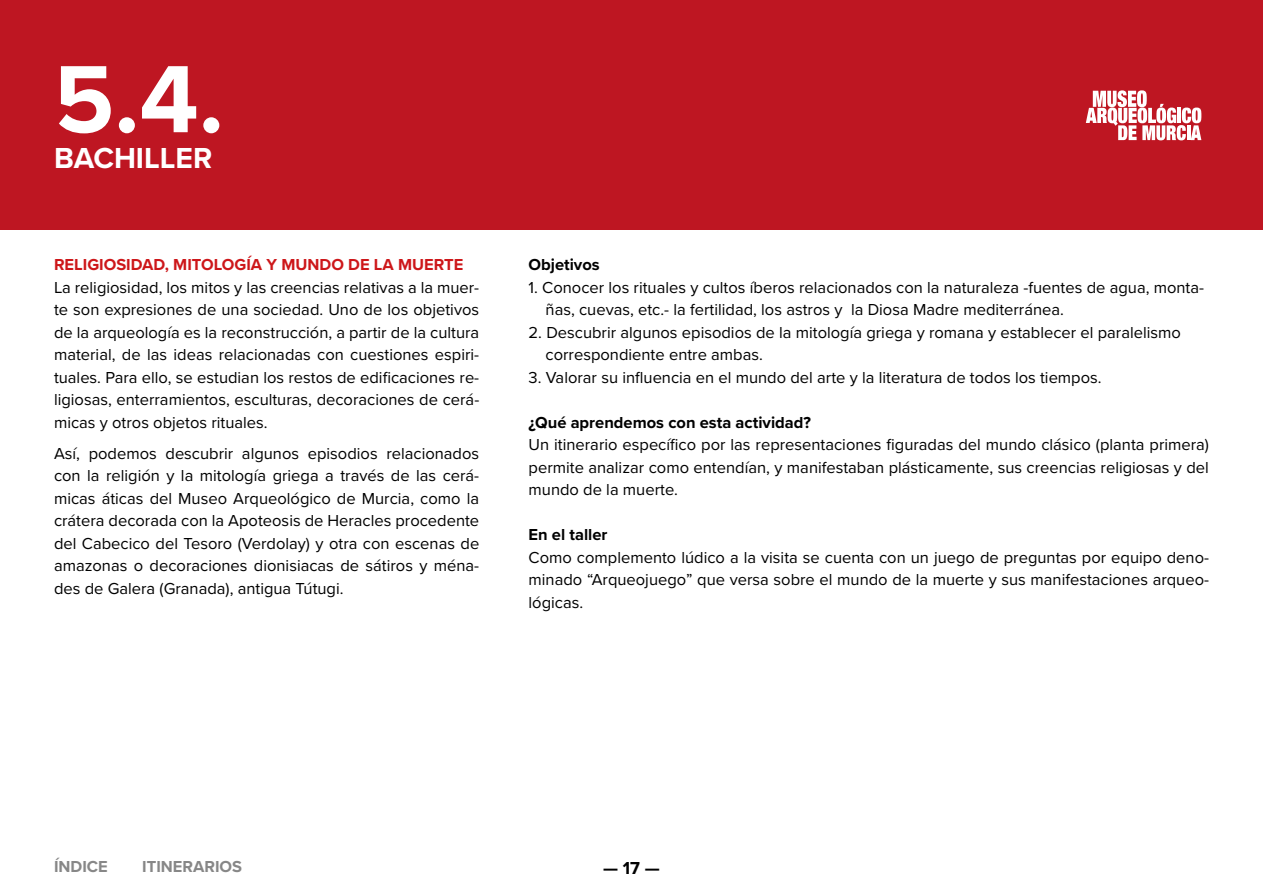
<style>
.page{position:relative;width:1263px;height:893px;background:#fff}
.page>*{position:absolute;margin:0;border:0;box-sizing:border-box;transform-origin:0 0}
.t1{font:700 99px "Proxima Nova";color:#fff}
.t2{font:700 30px "Proxima Nova";color:#fff}
.t3{font:700 18px "Proxima Nova";color:#000}
.t4{font:16.5px/22.5px "Proxima Nova";color:#000;text-align:justify}
.t5{font:700 16.5px "Proxima Nova";color:#000}
.t6{font:700 16.5px "Proxima Nova";color:#cd171a}
.t7{font:700 16.5px "Proxima Nova";color:#878787}
</style>
<div class="page">
<div style="left:0;top:0;width:1263px;height:230px;background:#be1622"></div>
<svg style="left:1086px;top:90px;width:115px;height:50px"></svg>
<h1 class="t1" style="left:54px;top:25px;width:171px">5.4.</h1>
<h2 class="t2" style="left:54px;top:136px;width:160px">BACHILLER</h2>
<p class="t6" style="left:54px;top:252px;width:411px">RELIGIOSIDAD, MITOLOGÍA Y MUNDO DE LA MUERTE</p>
<p class="t4" style="left:54px;top:275px;width:427px">La religiosidad, los mitos y las creencias relativas a la muer&shy;te son expresiones de una sociedad. Uno de los objetivos de la arqueología es la reconstrucción, a partir de la cultura material, de las ideas relacionadas con cuestiones espiri&shy;tuales. Para ello, se estudian los restos de edificaciones re&shy;ligiosas, enterramientos, esculturas, decoraciones de cerá&shy;micas y otros objetos rituales.</p>
<p class="t4" style="left:54px;top:441px;width:427px">Así, podemos descubrir algunos episodios relacionados con la religión y la mitología griega a través de las cerá&shy;micas áticas del Museo Arqueológico de Murcia, como la crátera decorada con la Apoteosis de Heracles procedente del Cabecico del Tesoro (Verdolay) y otra con escenas de amazonas o decoraciones dionisiacas de sátiros y ména&shy;des de Galera (Granada), antigua Tútugi.</p>
<p class="t5" style="left:529px;top:252px;width:73px">Objetivos</p>
<p class="t4" style="left:546px;top:275px;width:660px;text-indent:-17px">1. Conocer los rituales y cultos íberos relacionados con la naturaleza -fuentes de agua, monta&shy;ñas, cuevas, etc.- la fertilidad, los astros y la Diosa Madre mediterránea.</p>
<p class="t4" style="left:546px;top:320px;width:637px;text-indent:-17px">2. Descubrir algunos episodios de la mitología griega y romana y establecer el paralelismo correspondiente entre ambas.</p>
<p class="t4" style="left:529px;top:365px;width:575px">3. Valorar su influencia en el mundo del arte y la literatura de todos los tiempos.</p>
<p class="t5" style="left:529px;top:410px;width:284px">¿Qué aprendemos con esta actividad?</p>
<p class="t4" style="left:529px;top:433px;width:682px">Un itinerario específico por las representaciones figuradas del mundo clásico (planta primera) permite analizar como entendían, y manifestaban plásticamente, sus creencias religiosas y del mundo de la muerte.</p>
<p class="t5" style="left:529px;top:523px;width:80px">En el taller</p>
<p class="t4" style="left:529px;top:545px;width:682px">Como complemento lúdico a la visita se cuenta con un juego de preguntas por equipo deno&shy;minado “Arqueojuego” que versa sobre el mundo de la muerte y sus manifestaciones arqueo&shy;lógicas.</p>
<p class="t7" style="left:54px;top:854px;width:55px">ÍNDICE</p>
<p class="t7" style="left:142px;top:854px;width:101px">ITINERARIOS</p>
<p class="t3" style="left:603px;top:855px;width:58px">— 17 —</p>
</div>
